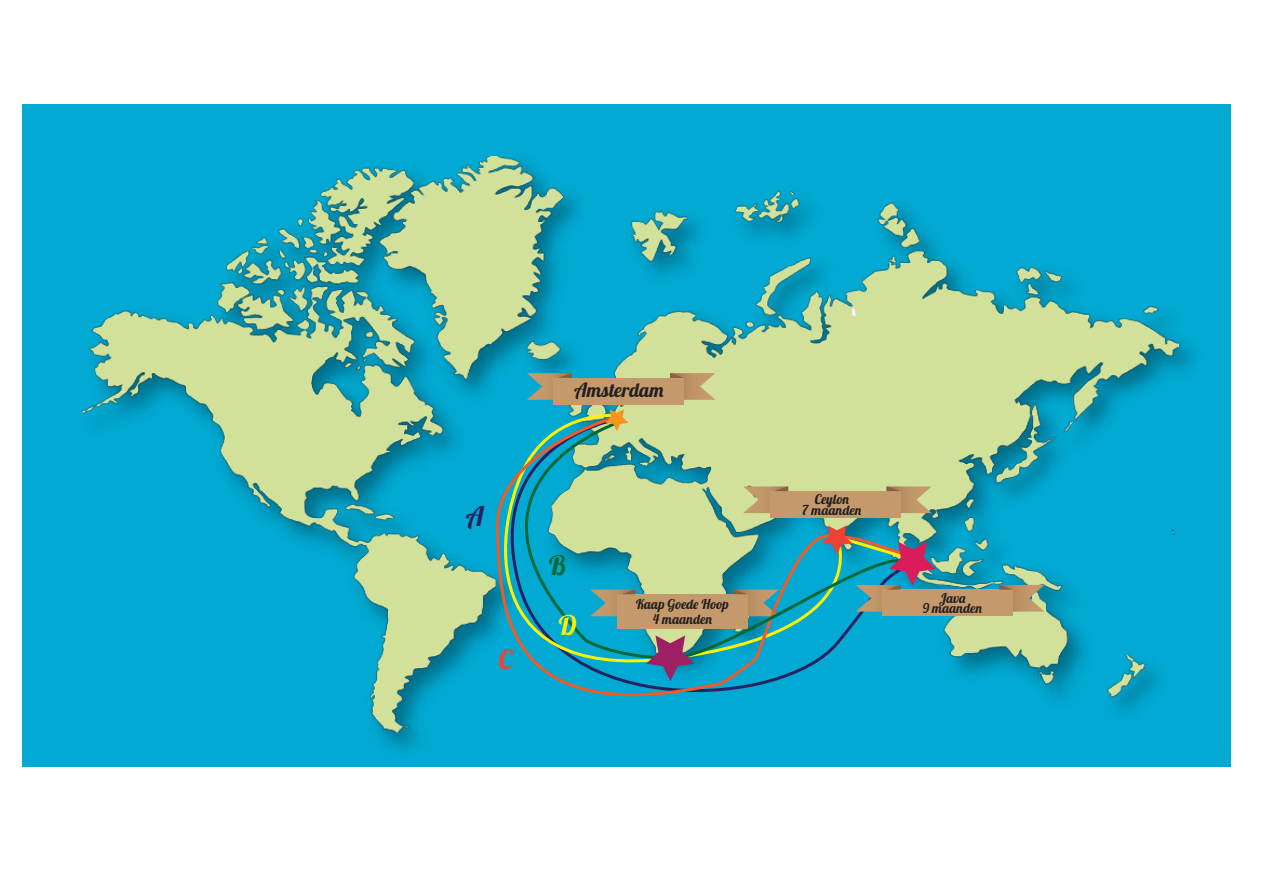
<style>
.page{position:relative;width:1263px;height:893px;background:#fff}
.page>*{position:absolute;margin:0;border:0;box-sizing:border-box;transform-origin:0 0}
.t1{font:27px "Lobster 1.4";color:#262262}
.t2{font:27px "Lobster 1.4";color:#006838}
.t3{font:27px "Lobster 1.4";color:#ef4136}
.t4{font:27px "Lobster 1.4";color:#fff200}
.t5{font:19.5px "Lobster 1.4";letter-spacing:.035em;color:#231f20}
.t6{font:13.5px/10.5px "Lobster 1.4";letter-spacing:.05em;color:#231f20;text-align:center}
</style>
<div class="page">
<div style="left:23px;top:104px;width:1208px;height:662px;background:#02a9d2"></div>
<img style="left:83px;top:157px;width:1095px;height:576px">
<svg style="left:1172px;top:529px;width:3px;height:6px"></svg>
<svg style="left:459px;top:408px;width:457px;height:280px"></svg>
<div style="left:883px;top:590px;width:130px;height:26px;background:#c49a6c"></div>
<svg style="left:999px;top:585px;width:45px;height:27px"></svg>
<svg style="left:917px;top:486px;width:15px;height:27px"></svg>
<div style="left:554px;top:378px;width:130px;height:26px;background:#c49a6c"></div>
<svg style="left:670px;top:373px;width:45px;height:27px"></svg>
<svg style="left:527px;top:373px;width:45px;height:27px"></svg>
<svg style="left:494px;top:412px;width:419px;height:321px"></svg>
<svg style="left:433px;top:417px;width:484px;height:246px"></svg>
<svg style="left:646px;top:635px;width:48px;height:46px"></svg>
<svg style="left:605px;top:409px;width:23px;height:22px"></svg>
<svg style="left:822px;top:525px;width:114px;height:87px"></svg>
<h2 class="t5" style="left:574px;top:378px;width:91px">Amsterdam</h2>
<h1 class="t1" style="left:466px;top:499px;width:20px">A</h1>
<h1 class="t3" style="left:499px;top:642px;width:15px">C</h1>
<h1 class="t2" style="left:549px;top:548px;width:19px">B</h1>
<h1 class="t4" style="left:559px;top:608px;width:19px">D</h1>
<p class="t6" style="left:636px;top:596px;width:94px;line-height:15px">Kaap Goede Hoop<br>4 maanden</p>
<p class="t6" style="left:802px;top:494px;width:60px">Ceylon<br>7 maanden</p>
<p class="t6" style="left:923px;top:593px;width:61px">Java<br>9 maanden</p>
</div>
